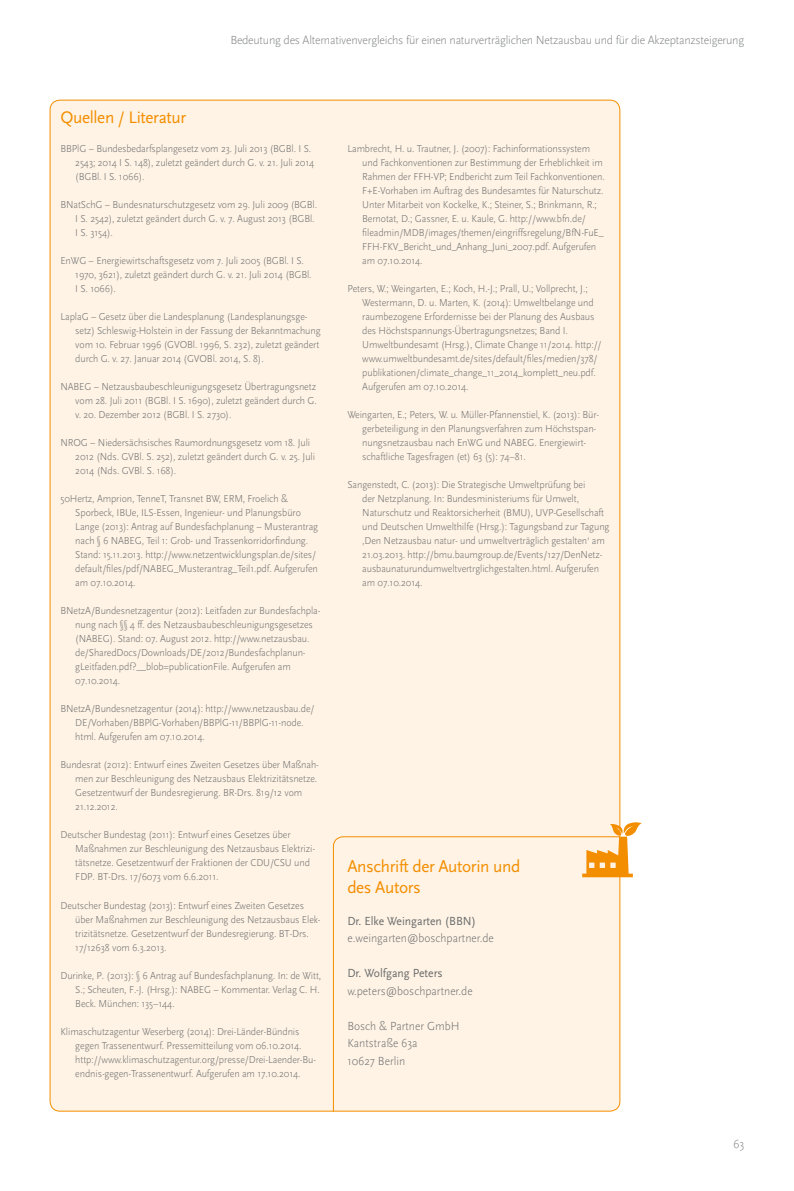
<style>
.page{position:relative;width:794px;height:1191px;background:#fff}
.page>*{position:absolute;margin:0;border:0;box-sizing:border-box;transform-origin:0 0}
.t1{font:17.5px/21px "Scala Sans Pro";letter-spacing:-.02em;color:#f38e00}
.t2{font:300 12.25px "Scala Sans Pro";letter-spacing:-.02em;color:#818383}
.t3{font:300 12.25px/17.5px "Scala Sans Pro";color:#6a6c6c;scale:.95 1}
.t4{font:12.25px "Scala Sans Pro";color:#6a6c6c;scale:.95 1}
.t5{font:300 10.5px/14px "Scala Sans Pro";letter-spacing:-.01em;color:#6a6c6c;scale:.96 1}
</style>
<div class="page">
<div style="left:50px;top:100px;width:570px;height:1011px;background:#fff3e5;border-radius:10px"></div>
<svg style="left:332px;top:836px;width:288px;height:276px"></svg>
<svg style="left:582px;top:821px;width:59px;height:56px"></svg>
<p class="t2" style="left:230px;top:35px;width:515px">Bedeutung des Alternativenvergleichs für einen naturverträglichen Netzausbau und für die Akzeptanzsteigerung</p>
<h1 class="t1" style="left:60px;top:109px;width:127px">Quellen / Literatur</h1>
<p class="t5" style="left:75px;top:143px;width:250px;text-indent:-15px">BBPlG – Bundesbedarfsplangesetz vom 23. Juli 2013 (BGBl. I S.<br>2543; 2014 I S. 148), zuletzt geändert durch G. v. 21. Juli 2014 (BGBl. I S. 1066).</p>
<p class="t5" style="left:75px;top:199px;width:253px;text-indent:-15px">BNatSchG – Bundesnaturschutzgesetz vom 29. Juli 2009 (BGBl.<br>I S. 2542), zuletzt geändert durch G. v. 7. August 2013 (BGBl.<br>I S. 3154).</p>
<p class="t5" style="left:75px;top:255px;width:248px;text-indent:-15px">EnWG – Energiewirtschaftsgesetz vom 7. Juli 2005 (BGBl. I S.<br>1970, 3621), zuletzt geändert durch G. v. 21. Juli 2014 (BGBl.<br>I S. 1066).</p>
<p class="t5" style="left:75px;top:311px;width:257px;text-indent:-15px">LaplaG – Gesetz über die Landesplanung (Landesplanungsge&shy;setz) Schleswig-Holstein in der Fassung der Bekanntmachung vom 10. Februar 1996 (GVOBl. 1996, S. 232), zuletzt geändert durch G. v. 27. Januar 2014 (GVOBl. 2014, S. 8).</p>
<p class="t5" style="left:75px;top:381px;width:253px;text-align:justify;text-indent:-15px">NABEG – Netzausbaubeschleunigungsgesetz Übertragungsnetz vom 28. Juli 2011 (BGBl. I S. 1690), zuletzt geändert durch G. v. 20. Dezember 2012 (BGBl. I S. 2730).</p>
<p class="t5" style="left:75px;top:437px;width:251px;text-indent:-15px">NROG – Niedersächsisches Raumordnungsgesetz vom 18. Juli<br>2012 (Nds. GVBl. S. 252), zuletzt geändert durch G. v. 25. Juli<br>2014 (Nds. GVBl. S. 168).</p>
<p class="t5" style="left:75px;top:493px;width:254px;text-indent:-15px">50Hertz, Amprion, TenneT, Transnet BW, ERM, Froelich &amp; Sporbeck, IBUe, ILS-Essen, Ingenieur- und Planungsbüro Lange (2013): Antrag auf Bundesfachplanung – Musterantrag nach § 6 NABEG, Teil 1: Grob- und Trassenkorridorfindung.<br>Stand: 15.11.2013. http://www.netzentwicklungsplan.de/sites/ default/files/pdf/NABEG_Musterantrag_Teil1.pdf. Aufgerufen am 07.10.2014.</p>
<p class="t5" style="left:75px;top:605px;width:257px;text-indent:-15px">BNetzA/Bundesnetzagentur (2012): Leitfaden zur Bundesfachpla&shy;nung nach §§ 4 ff. des Netzausbaubeschleunigungsgesetzes (NABEG). Stand: 07. August 2012. http://www.netzausbau. de/SharedDocs/Downloads/DE/2012/Bundesfachplanun&shy;gLeitfaden.pdf?__blob=publicationFile. Aufgerufen am 07.10.2014.</p>
<p class="t5" style="left:75px;top:703px;width:251px;text-indent:-15px">BNetzA/Bundesnetzagentur (2014): http://www.netzausbau.de/<br>DE/Vorhaben/BBPlG-Vorhaben/BBPlG-11/BBPlG-11-node. html. Aufgerufen am 07.10.2014.</p>
<p class="t5" style="left:75px;top:759px;width:255px;text-indent:-15px">Bundesrat (2012): Entwurf eines Zweiten Gesetzes über Maßnah&shy;men zur Beschleunigung des Netzausbaus Elektrizitätsnetze.<br>Gesetzentwurf der Bundesregierung. BR-Drs. 819/12 vom 21.12.2012.</p>
<p class="t5" style="left:75px;top:829px;width:251px;text-indent:-15px">Deutscher Bundestag (2011): Entwurf eines Gesetzes über Maßnahmen zur Beschleunigung des Netzausbaus Elektrizi&shy;tätsnetze. Gesetzentwurf der Fraktionen der CDU/CSU und FDP. BT-Drs. 17/6073 vom 6.6.2011.</p>
<p class="t5" style="left:75px;top:899px;width:257px;text-indent:-15px">Deutscher Bundestag (2013): Entwurf eines Zweiten Gesetzes über Maßnahmen zur Beschleunigung des Netzausbaus Elek&shy;trizitätsnetze. Gesetzentwurf der Bundesregierung. BT-Drs.<br>17/12638 vom 6.3.2013.</p>
<p class="t5" style="left:75px;top:969px;width:258px;text-indent:-15px">Durinke, P. (2013): § 6 Antrag auf Bundesfachplanung. In: de Witt,<br>S.; Scheuten, F.-J. (Hrsg.): NABEG – Kommentar. Verlag C. H.<br>Beck. München: 135–144.</p>
<p class="t5" style="left:75px;top:1025px;width:252px;text-indent:-15px">Klimaschutzagentur Weserberg (2014): Drei-Länder-Bündnis gegen Trassenentwurf. Pressemitteilung vom 06.10.2014. http://www.klimaschutzagentur.org/presse/Drei-Laender-Bu&shy;endnis-gegen-Trassenentwurf. Aufgerufen am 17.10.2014.</p>
<p class="t5" style="left:362px;top:143px;width:254px;text-indent:-15px">Lambrecht, H. u. Trautner, J. (2007): Fachinformationssystem und Fachkonventionen zur Bestimmung der Erheblichkeit im Rahmen der FFH-VP; Endbericht zum Teil Fachkonventionen.<br>F+E-Vorhaben im Auftrag des Bundesamtes für Naturschutz.<br>Unter Mitarbeit von Kockelke, K.; Steiner, S.; Brinkmann, R.; Bernotat, D.; Gassner, E. u. Kaule, G. http://www.bfn.de/ fileadmin/MDB/images/themen/eingriffsregelung/BfN-FuE_ FFH-FKV_Bericht_und_Anhang_Juni_2007.pdf. Aufgerufen am 07.10.2014.</p>
<p class="t5" style="left:362px;top:283px;width:251px;text-indent:-15px">Peters, W.; Weingarten, E.; Koch, H.-J.; Prall, U.; Vollprecht, J.; Westermann, D. u. Marten, K. (2014): Umweltbelange und raumbezogene Erfordernisse bei der Planung des Ausbaus des Höchstspannungs-Übertragungsnetzes; Band I.<br>Umweltbundesamt (Hrsg.), Climate Change 11/2014. http:// www.umweltbundesamt.de/sites/default/files/medien/378/ publikationen/climate_change_11_2014_komplett_neu.pdf.<br>Aufgerufen am 07.10.2014.</p>
<p class="t5" style="left:362px;top:409px;width:248px;text-indent:-15px">Weingarten, E.; Peters, W. u. Müller-Pfannenstiel, K. (2013): Bür&shy;gerbeteiligung in den Planungsverfahren zum Höchstspan&shy;nungsnetzausbau nach EnWG und NABEG. Energiewirt&shy;schaftliche Tagesfragen (et) 63 (5): 74–81.</p>
<p class="t5" style="left:362px;top:479px;width:259px;text-indent:-15px">Sangenstedt, C. (2013): Die Strategische Umweltprüfung bei<br>der Netzplanung. In: Bundesministeriums für Umwelt, Naturschutz und Reaktorsicherheit (BMU), UVP-Gesellschaft und Deutschen Umwelthilfe (Hrsg.): Tagungsband zur Tagung ‚Den Netzausbau natur- und umweltverträglich gestalten‘ am 21.03.2013. http://bmu.baumgroup.de/Events/127/DenNetz&shy;ausbaunaturundumweltvertrglichgestalten.html. Aufgerufen am 07.10.2014.</p>
<h1 class="t1" style="left:347px;top:856px;width:175px">Anschrift der Autorin und des Autors</h1>
<p class="t4" style="left:347px;top:916px;width:137px">Dr. Elke Weingarten (BBN)</p>
<p class="t3" style="left:347px;top:930px;width:156px">e.weingarten@boschpartner.de</p>
<p class="t4" style="left:347px;top:968px;width:102px">Dr. Wolfgang Peters</p>
<p class="t3" style="left:347px;top:983px;width:133px">w.peters@boschpartner.de</p>
<p class="t3" style="left:347px;top:1018px;width:120px">Bosch &amp; Partner GmbH<br>Kantstraße 63a<br>10627 Berlin</p>
<p class="t2" style="left:733px;top:1139px;width:13px">63</p>
</div>
